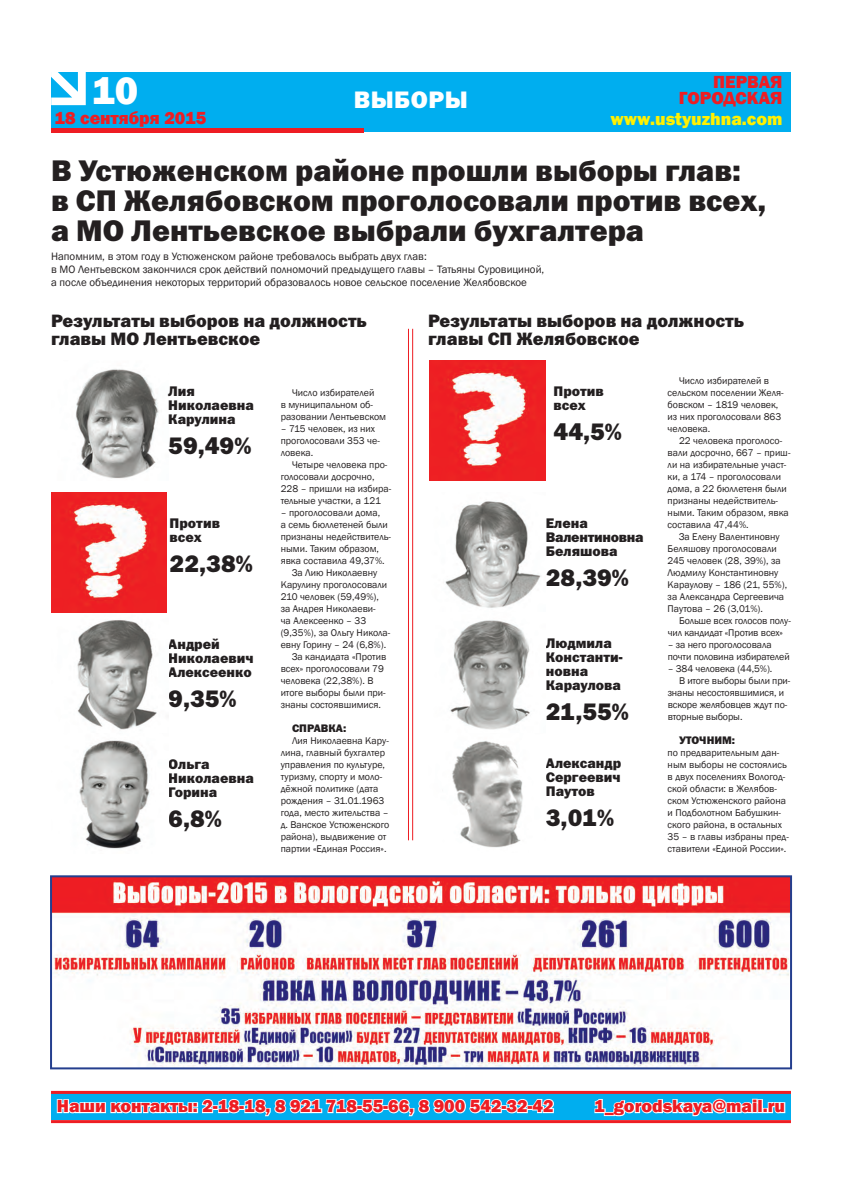
<style>
.page{position:relative;width:842px;height:1191px;background:#fff}
.page>*{position:absolute;margin:0;border:0;box-sizing:border-box;transform-origin:0 0}
.t1{font:800 40px "Franklin Gothic";color:#fff}
.Заголовок_основной{font:30px/30px "Franklin Gothic Heavy C";color:#231f20}
.Заголовок_основной-2{font:24px "Franklin Gothic Heavy C";color:#231f20}
.Заголовок_основной-3{font:24px "Franklin Gothic Heavy C";letter-spacing:.02em;color:#fff}
.t2{font:800 18px/16px "Franklin Gothic";color:#ee1d23;text-align:right}
.Заголовок_основной-4{font:18px "Franklin Gothic Heavy C";color:#231f20}
.t3{font:800 18px "Franklin Gothic";color:#fff101}
.Заголовок_основной-5{font:14px/14px "Franklin Gothic Heavy C";color:#231f20}
.Заголовок_основной-6{font:14px/14px "Franklin Gothic Heavy C";letter-spacing:-.02em;color:#231f20}
.Подзаголовок{font:11px "Franklin Gothic";color:#231f20}
.Основной_текст{font:11px "Franklin Gothic Heavy C";color:#231f20}
.Основной_текст-2{font:10px/12px "Franklin Gothic";color:#231f20}
</style>
<div class="page">
<div style="left:51px;top:73px;width:740px;height:59px;background:#00aeef"></div>
<svg style="left:51px;top:72px;width:35px;height:33px"></svg>
<div style="left:51px;top:128px;width:312px;height:5px;background:#ee1d23"></div>
<div style="left:51px;top:1092px;width:740px;height:28px;background:linear-gradient(to right,#00aeef,#00aeef)"></div>
<svg style="left:56px;top:1096px;width:499px;height:23px"></svg>
<svg style="left:593px;top:1097px;width:193px;height:23px"></svg>
<hr style="left:51px;top:1090px;width:740px;height:3px;background:#ee1d23">
<hr style="left:51px;top:1120px;width:740px;height:3px;background:#ee1d23">
<img style="left:76px;top:369px;width:83px;height:110px">
<img style="left:51px;top:492px;width:116px;height:357px">
<img style="left:445px;top:501px;width:96px;height:347px">
<img style="left:429px;top:360px;width:116px;height:120px">
<hr style="left:408px;top:329px;width:1px;height:511px;background:#ee1d23">
<hr style="left:412px;top:329px;width:1px;height:511px;background:#ee1d23">
<img style="left:53px;top:878px;width:736px;height:188px">
<div style="left:50px;top:875px;width:742px;height:194px;border:2px solid #253f8e"></div>
<p class="t1" style="left:92px;top:65px;width:48px">10</p>
<h3 class="t2" style="left:54px;top:110px;width:153px">18 сентября 2015</h3>
<p class="Заголовок_основной-3" style="left:354px;top:86px;width:115px">ВЫБОРЫ</p>
<h3 class="t2" style="left:679px;top:74px;width:105px">ПЕРВАЯ<br>ГОРОДСКАЯ</h3>
<h3 class="t3" style="left:610px;top:108px;width:173px">www.ustyuzhna.com</h3>
<p class="Заголовок_основной" style="left:51px;top:155px;width:691px">В Устюженском районе прошли выборы глав:</p>
<p class="Заголовок_основной" style="left:51px;top:185px;width:717px">в СП Желябовском проголосовали против всех, а МО Лентьевское выбрали бухгалтера</p>
<p class="Подзаголовок" style="left:51px;top:249px;width:377px">Напомним, в этом году в Устюженском районе требовалось выбрать двух глав:</p>
<p class="Подзаголовок" style="left:51px;top:262px;width:495px">в МО Лентьевском закончился срок действий полномочий предыдущего главы – Татьяны Суровициной,</p>
<p class="Подзаголовок" style="left:51px;top:275px;width:477px">а после объединения некоторых территорий образовалось новое сельское поселение Желябовское</p>
<p class="Заголовок_основной-4" style="left:51px;top:310px;width:318px">Результаты выборов на должность</p>
<p class="Заголовок_основной-4" style="left:51px;top:328px;width:211px">главы МО Лентьевское</p>
<p class="Заголовок_основной-5" style="left:168px;top:383px;width:28px">Лия</p>
<p class="Заголовок_основной-5" style="left:168px;top:397px;width:87px">Николаевна<br>Карулина</p>
<p class="Заголовок_основной-2" style="left:168px;top:432px;width:85px">59,49%</p>
<p class="Заголовок_основной-5" style="left:170px;top:515px;width:52px">Против</p>
<p class="Заголовок_основной-5" style="left:170px;top:529px;width:34px">всех</p>
<p class="Заголовок_основной-2" style="left:170px;top:550px;width:85px">22,38%</p>
<p class="Заголовок_основной-5" style="left:168px;top:637px;width:53px">Андрей</p>
<p class="Заголовок_основной-5" style="left:168px;top:651px;width:87px">Николаевич<br>Алексеенко</p>
<p class="Заголовок_основной-2" style="left:168px;top:685px;width:70px">9,35%</p>
<p class="Заголовок_основной-5" style="left:168px;top:757px;width:43px">Ольга</p>
<p class="Заголовок_основной-5" style="left:168px;top:771px;width:87px">Николаевна<br>Горина</p>
<p class="Заголовок_основной-2" style="left:168px;top:805px;width:55px">6,8%</p>
<p class="Основной_текст-2" style="left:281px;top:387px;width:107px;text-indent:11px">Число избирателей<br>в муниципальном об&shy;разовании Лентьевском</p>
<p class="Основной_текст-2" style="left:281px;top:423px;width:101px">– 715 человек, из них проголосовали 353 че&shy;ловека.</p>
<p class="Основной_текст-2" style="left:281px;top:459px;width:112px;text-indent:11px">Четыре человека про&shy;голосовали досрочно,<br>228 – пришли на избира&shy;тельные участки, а 121</p>
<p class="Основной_текст-2" style="left:281px;top:507px;width:112px">– проголосовали дома,<br>а семь бюллетеней были признаны недействитель&shy;ными. Таким образом, явка составила 49,37%.</p>
<p class="Основной_текст-2" style="left:281px;top:567px;width:111px;text-indent:11px">За Лию Николаевну<br>Карулину проголосовали<br>210 человек (59,49%), за Андрея Николаеви-<br>ча Алексеенко – 33 (9,35%), за Ольгу Никола&shy;евну Горину – 24 (6,8%).</p>
<p class="Основной_текст-2" style="left:281px;top:651px;width:107px;text-indent:11px">За кандидата «Против всех» проголосовали 79 человека (22,38%). В итоге выборы были при&shy;знаны состоявшимися.</p>
<p class="Основной_текст" style="left:292px;top:722px;width:56px">СПРАВКА:</p>
<p class="Основной_текст-2" style="left:281px;top:735px;width:110px;text-indent:11px">Лия Николаевна Кару&shy;лина, главный бухгалтер управления по культуре, туризму, спорту и моло&shy;дёжной политике (дата рождения – 31.01.1963 года, место жительства – д. Ванское Устюженского района), выдвижение от партии «Единая Россия».</p>
<p class="Заголовок_основной-4" style="left:428px;top:310px;width:318px">Результаты выборов на должность</p>
<p class="Заголовок_основной-4" style="left:428px;top:328px;width:213px">главы СП Желябовское</p>
<p class="Заголовок_основной-5" style="left:554px;top:384px;width:52px">Против</p>
<p class="Заголовок_основной-5" style="left:554px;top:398px;width:34px">всех</p>
<p class="Заголовок_основной-2" style="left:554px;top:418px;width:70px">44,5%</p>
<p class="Заголовок_основной-5" style="left:546px;top:515px;width:44px">Елена</p>
<p class="Заголовок_основной-6" style="left:546px;top:529px;width:99px">Валентиновна<br>Беляшова</p>
<p class="Заголовок_основной-2" style="left:546px;top:564px;width:85px">28,39%</p>
<p class="Заголовок_основной-5" style="left:546px;top:635px;width:68px">Людмила</p>
<p class="Заголовок_основной-5" style="left:546px;top:649px;width:78px">Константи&shy;новна</p>
<p class="Заголовок_основной-5" style="left:546px;top:677px;width:77px">Караулова</p>
<p class="Заголовок_основной-2" style="left:546px;top:698px;width:85px">21,55%</p>
<p class="Заголовок_основной-5" style="left:546px;top:755px;width:77px;text-align:justify">Александр Сергеевич Паутов</p>
<p class="Заголовок_основной-2" style="left:546px;top:804px;width:70px">3,01%</p>
<p class="Основной_текст-2" style="left:668px;top:375px;width:118px;text-indent:11px">Число избирателей в сельском поселении Желя&shy;бовском – 1819 человек, из них проголосовали 863 человека.</p>
<p class="Основной_текст-2" style="left:668px;top:435px;width:124px;text-indent:11px">22 человека проголосо&shy;вали досрочно, 667 – приш&shy;ли на избирательные участ&shy;ки, а 174 – проголосовали дома, а 22 бюллетеня были признаны недействитель&shy;ными. Таким образом, явка составила 47,44%.</p>
<p class="Основной_текст-2" style="left:668px;top:531px;width:121px;text-indent:11px">За Елену Валентиновну<br>Беляшову проголосовали<br>245 человек (28, 39%), за<br>Людмилу Константиновну<br>Караулову – 186 (21, 55%), за Александра Сергеевича<br>Паутова – 26 (3,01%).</p>
<p class="Основной_текст-2" style="left:668px;top:615px;width:125px;text-indent:11px">Больше всех голосов полу&shy;чил кандидат «Против всех»</p>
<p class="Основной_текст-2" style="left:668px;top:639px;width:124px">– за него проголосовала почти половина избирателей</p>
<p class="Основной_текст-2" style="left:668px;top:663px;width:106px">– 384 человека (44,5%).</p>
<p class="Основной_текст-2" style="left:668px;top:675px;width:124px;text-indent:11px">В итоге выборы были при&shy;знаны несостоявшимися, и вскоре желябовцев ждут по&shy;вторные выборы.</p>
<p class="Основной_текст" style="left:679px;top:734px;width:58px">УТОЧНИМ:</p>
<p class="Основной_текст-2" style="left:668px;top:747px;width:123px">по предварительным дан&shy;ным выборы не состоялись в двух поселениях Вологод&shy;ской области: в Желябов&shy;ском Устюженского района и Подболотном Бабушкин&shy;ского района, в остальных<br>35 – в главы избраны пред&shy;ставители «Единой России».</p>
<h3 class="t2" style="left:57px;top:1098px;width:498px">Наши контакты: 2-18-18, 8 921 718-55-66, 8 900 542-32-42</h3>
<h3 class="t2" style="left:594px;top:1098px;width:192px">1_gorodskaya@mail.ru</h3>
</div>
